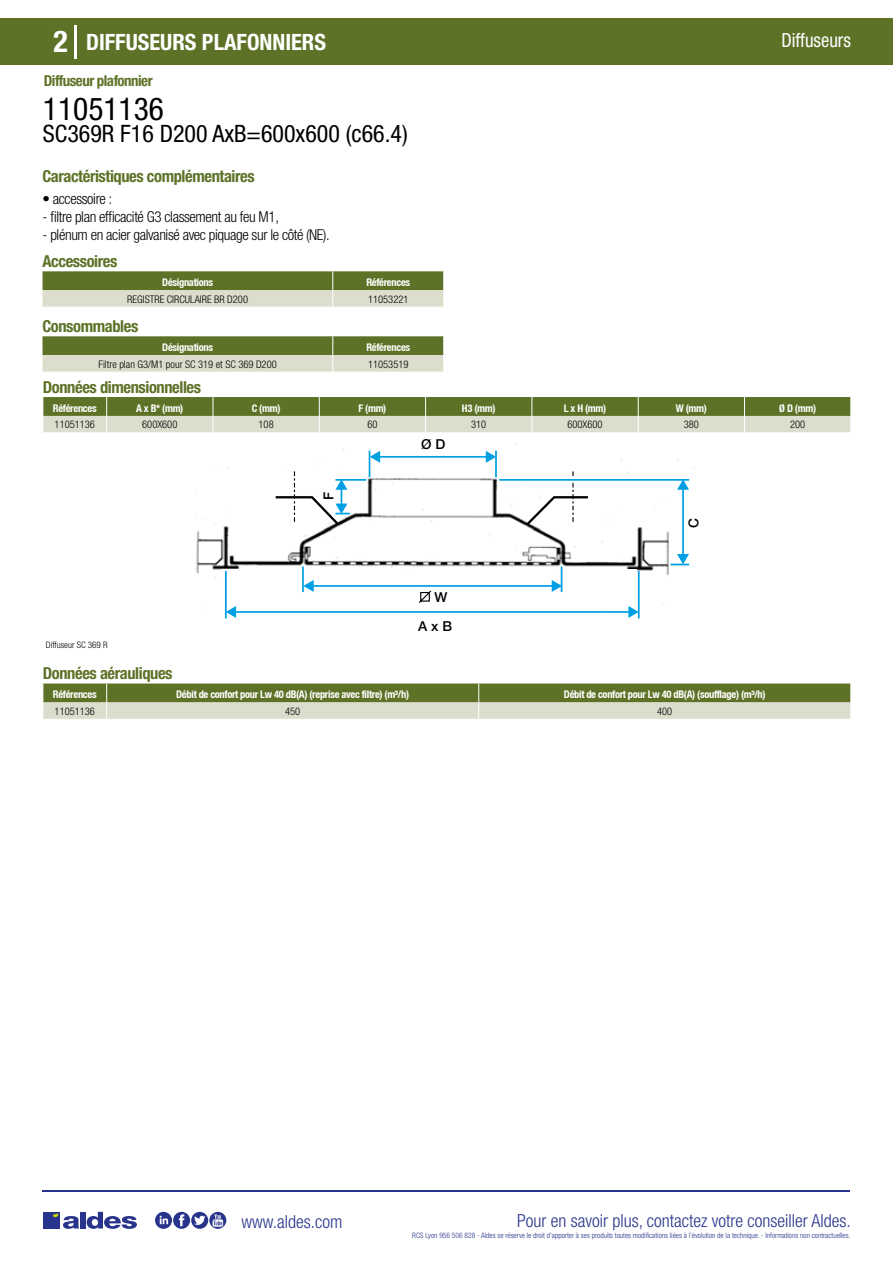
<style>
.page{position:relative;width:893px;height:1263px;background:#fff}
.page>*{position:absolute;margin:0;border:0;box-sizing:border-box;transform-origin:0 0}
.t1{font:condensed 31.5px "Helvetica Neue LT Std";color:#000}
.t2{font:700 condensed 30px "Helvetica Neue LT Std";color:#fff}
.t3{font:condensed 24px "Helvetica Neue LT Std";color:#000}
.t4{font:700 condensed 22.5px "Helvetica Neue LT Std";color:#fff}
.t5{font:condensed 19.5px "Helvetica Neue LT Std";color:#fff;scale:.95 1}
.t6{font:300 condensed 18px "Helvetica Neue";color:#28348b}
.t7{font:700 condensed 16.5px "Helvetica Neue LT Std";letter-spacing:-.025em;color:#5d7227}
.t8{font:300 condensed 15px "Helvetica Neue LT Std";letter-spacing:-.025em;color:#000}
.t9{font:700 condensed 15px "Helvetica Neue LT Std";letter-spacing:-.035em;color:#5d7227}
.t10{font:500 13.8px "Helvetica Neue";color:#000}
.t11{font:700 condensed 10.5px "Helvetica Neue";letter-spacing:-.03em;color:#fff}
.t12{font:300 condensed 10.5px "Helvetica Neue";color:#000}
.t13{font:300 condensed 9px "Helvetica Neue";color:#000}
.t14{font:300 condensed 7.5px "Helvetica Neue";color:#28348b}
</style>
<div class="page">
<div style="left:0;top:18px;width:893px;height:46px;background:#5d7227"></div>
<hr style="left:74px;top:25px;width:2px;height:33px;background:#fff">
<hr style="left:43px;top:1190px;width:807px;height:1px;background:#28348b">
<svg style="left:155px;top:1212px;width:71px;height:17px"></svg>
<div style="left:43px;top:1212px;width:17px;height:16px;background:#28348b"></div>
<div style="left:80px;top:1212px;width:6px;height:16px;background:#28348b"></div>
<svg style="left:87px;top:1212px;width:50px;height:17px"></svg>
<svg style="left:53px;top:1213px;width:26px;height:16px"></svg>
<svg style="left:43px;top:271px;width:401px;height:36px;background:#9ba678"></svg>
<svg style="left:43px;top:336px;width:401px;height:36px;background:#9ba678"></svg>
<svg style="left:43px;top:397px;width:808px;height:36px;background:#9ba678"></svg>
<img style="left:195px;top:444px;width:323px;height:165px">
<div style="left:221px;top:570px;width:416px;height:43px;background:#fff"></div>
<hr style="left:225px;top:571px;width:2px;height:47px;background:#009fe3">
<hr style="left:236px;top:611px;width:396px;height:2px;background:#009fe3">
<svg style="left:226px;top:606px;width:10px;height:12px"></svg>
<svg style="left:273px;top:447px;width:422px;height:171px"></svg>
<svg style="left:43px;top:683px;width:808px;height:36px;background:#9ba678"></svg>
<h2 class="t2" style="left:54px;top:24px;width:16px">2</h2>
<h3 class="t4" style="left:86px;top:28px;width:242px">DIFFUSEURS PLAFONNIERS</h3>
<h3 class="t5" style="left:781px;top:29px;width:75px">Diffuseurs</h3>
<h3 class="t9" style="left:44px;top:71px;width:110px">Diffuseur plafonnier</h3>
<h1 class="t1" style="left:43px;top:91px;width:122px">11051136</h1>
<h3 class="t3" style="left:43px;top:120px;width:366px">SC369R F16 D200 AxB=600x600 (c66.4)</h3>
<h3 class="t7" style="left:43px;top:166px;width:214px">Caractéristiques complémentaires</h3>
<h3 class="t8" style="left:43px;top:190px;width:71px">• accessoire :</h3>
<h3 class="t8" style="left:43px;top:208px;width:238px">- filtre plan efficacité G3 classement au feu M1,</h3>
<h3 class="t8" style="left:43px;top:226px;width:289px">- plénum en acier galvanisé avec piquage sur le côté (NE).</h3>
<h3 class="t7" style="left:43px;top:251px;width:76px">Accessoires</h3>
<p class="t11" style="left:162px;top:276px;width:52px">Désignations</p>
<p class="t11" style="left:366px;top:276px;width:45px">Références</p>
<p class="t12" style="left:127px;top:293px;width:122px">REGISTRE CIRCULAIRE BR D200</p>
<p class="t12" style="left:368px;top:293px;width:42px">11053221</p>
<h3 class="t7" style="left:43px;top:316px;width:97px">Consommables</h3>
<p class="t11" style="left:162px;top:341px;width:52px">Désignations</p>
<p class="t11" style="left:366px;top:341px;width:45px">Références</p>
<p class="t12" style="left:99px;top:358px;width:180px">Filtre plan G3/M1 pour SC 319 et SC 369 D200</p>
<p class="t12" style="left:368px;top:358px;width:42px">11053519</p>
<h3 class="t7" style="left:43px;top:377px;width:160px">Données dimensionnelles</h3>
<p class="t11" style="left:53px;top:401px;width:45px">Références</p>
<p class="t11" style="left:136px;top:401px;width:49px">A x B* (mm)</p>
<p class="t11" style="left:252px;top:401px;width:30px">C (mm)</p>
<p class="t11" style="left:358px;top:401px;width:29px">F (mm)</p>
<p class="t11" style="left:462px;top:401px;width:35px">H3 (mm)</p>
<p class="t11" style="left:564px;top:401px;width:44px">L x H (mm)</p>
<p class="t11" style="left:676px;top:401px;width:33px">W (mm)</p>
<p class="t11" style="left:779px;top:401px;width:38px">Ø D (mm)</p>
<p class="t12" style="left:55px;top:419px;width:42px">11051136</p>
<p class="t12" style="left:142px;top:419px;width:37px">600X600</p>
<p class="t12" style="left:259px;top:419px;width:17px">108</p>
<p class="t12" style="left:367px;top:419px;width:12px">60</p>
<p class="t12" style="left:471px;top:419px;width:17px">310</p>
<p class="t12" style="left:567px;top:419px;width:37px">600X600</p>
<p class="t12" style="left:684px;top:419px;width:17px">380</p>
<p class="t12" style="left:790px;top:419px;width:17px">200</p>
<h3 class="t10" style="left:421px;top:436px;width:26px">Ø D</h3>
<h3 class="t10" style="left:320px;top:500px;width:10px;rotate:-90deg">F</h3>
<h3 class="t10" style="left:434px;top:589px;width:14px">W</h3>
<h3 class="t10" style="left:418px;top:618px;width:35px">A x B</h3>
<h3 class="t10" style="left:685px;top:528px;width:11px;rotate:-90deg">C</h3>
<p class="t13" style="left:46px;top:639px;width:63px">Diffuseur SC 369 R</p>
<h3 class="t7" style="left:43px;top:663px;width:131px">Données aérauliques</h3>
<p class="t11" style="left:53px;top:688px;width:45px">Références</p>
<p class="t11" style="left:176px;top:688px;width:234px">Débit de confort pour Lw 40 dB(A) (reprise avec filtre) (m³/h)</p>
<p class="t11" style="left:564px;top:688px;width:203px">Débit de confort pour Lw 40 dB(A) (soufflage) (m³/h)</p>
<p class="t12" style="left:55px;top:705px;width:42px">11051136</p>
<p class="t12" style="left:285px;top:705px;width:17px">450</p>
<p class="t12" style="left:657px;top:705px;width:17px">400</p>
<h3 class="t6" style="left:241px;top:1211px;width:102px">www.aldes.com</h3>
<h3 class="t6" style="left:517px;top:1211px;width:335px">Pour en savoir plus, contactez votre conseiller Aldes.</h3>
<p class="t14" style="left:412px;top:1230px;width:440px">RCS Lyon 956 506 828 - Aldes se réserve le droit d’apporter à ses produits toutes modifications liées à l’évolution de la technique. - Informations non contractuelles.</p>
</div>
